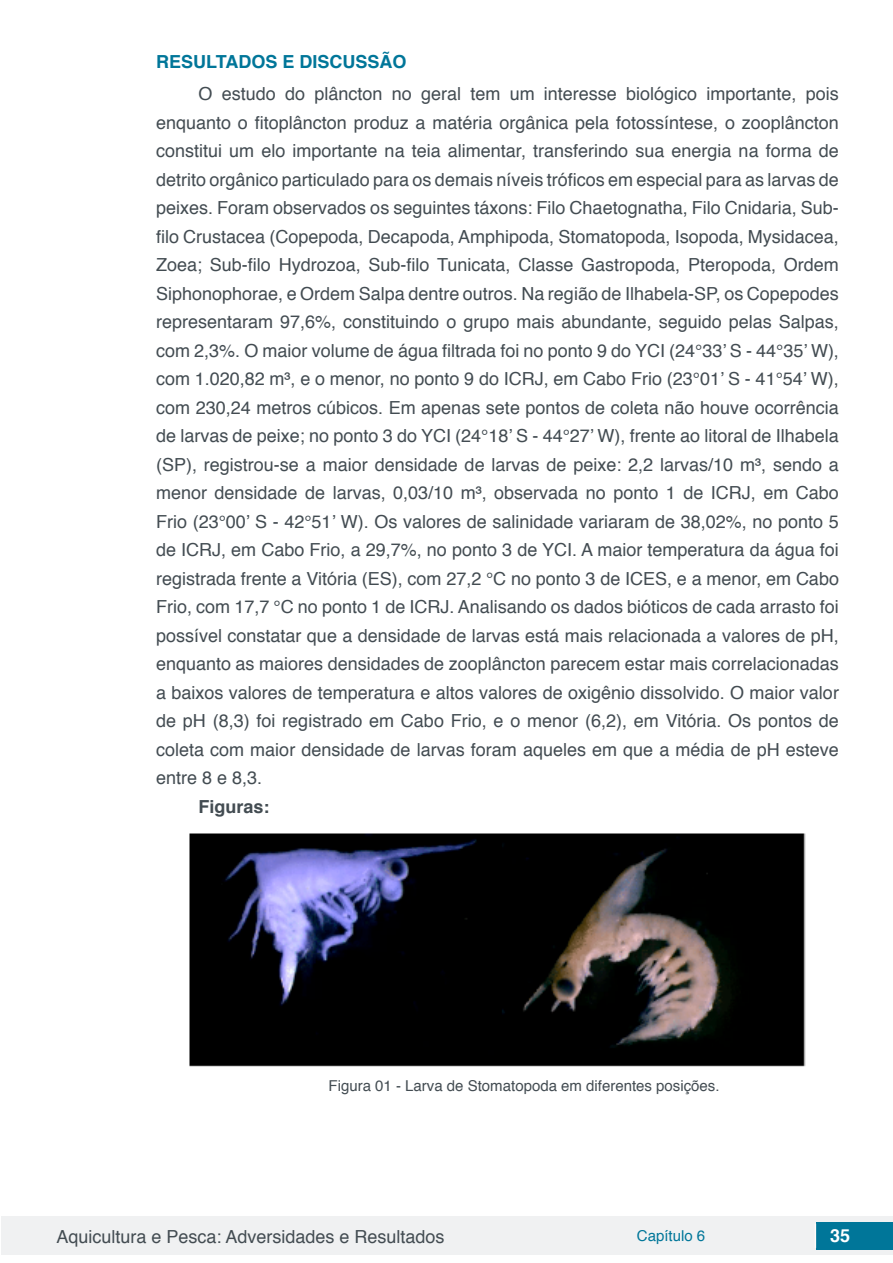
<style>
.page{position:relative;width:893px;height:1263px;background:#fff}
.page>*{position:absolute;margin:0;border:0;box-sizing:border-box;transform-origin:0 0}
.t1{font:18px/28.5px "Helvetica";color:#434c52;text-align:justify}
.t2{font:700 18px "Helvetica";color:#007699}
.t3{font:700 18px "Helvetica";color:#434c52}
.t4{font:700 18px "Helvetica";color:#fff}
.t5{font:15px "Helvetica";color:#434c52}
.t6{font:15px "Helvetica";color:#007699}
</style>
<div class="page">
<div style="left:1px;top:1216px;width:891px;height:38px;background:#f0f1f2"></div>
<div style="left:816px;top:1222px;width:77px;height:27px;background:#007699"></div>
<svg style="left:815px;top:1224px;width:1px;height:24px"></svg>
<img style="left:189px;top:833px;width:617px;height:234px">
<p class="t2" style="left:156px;top:47px;width:252px">RESULTADOS E DISCUSSÃO</p>
<p class="t1" style="left:156px;top:80px;width:684px;text-indent:43px">O estudo do plâncton no geral tem um interesse biológico importante, pois enquanto o fitoplâncton produz a matéria orgânica pela fotossíntese, o zooplâncton constitui um elo importante na teia alimentar, transferindo sua energia na forma de detrito orgânico particulado para os demais níveis tróficos em especial para as larvas de peixes. Foram observados os seguintes táxons: Filo Chaetognatha, Filo Cnidaria, Sub&shy;filo Crustacea (Copepoda, Decapoda, Amphipoda, Stomatopoda, Isopoda, Mysidacea, Zoea; Sub-filo Hydrozoa, Sub-filo Tunicata, Classe Gastropoda, Pteropoda, Ordem Siphonophorae, e Ordem Salpa dentre outros. Na região de Ilhabela-SP, os Copepodes representaram 97,6%, constituindo o grupo mais abundante, seguido pelas Salpas, com 2,3%. O maior volume de água filtrada foi no ponto 9 do YCI (24°33’ S - 44°35’ W), com 1.020,82 m³, e o menor, no ponto 9 do ICRJ, em Cabo Frio (23°01’ S - 41°54’ W), com 230,24 metros cúbicos. Em apenas sete pontos de coleta não houve ocorrência de larvas de peixe; no ponto 3 do YCI (24°18’ S - 44°27’ W), frente ao litoral de Ilhabela (SP), registrou-se a maior densidade de larvas de peixe: 2,2 larvas/10 m³, sendo a menor densidade de larvas, 0,03/10 m³, observada no ponto 1 de ICRJ, em Cabo Frio (23°00’ S - 42°51’ W). Os valores de salinidade variaram de 38,02%, no ponto 5 de ICRJ, em Cabo Frio, a 29,7%, no ponto 3 de YCI. A maior temperatura da água foi registrada frente a Vitória (ES), com 27,2 °C no ponto 3 de ICES, e a menor, em Cabo Frio, com 17,7 °C no ponto 1 de ICRJ. Analisando os dados bióticos de cada arrasto foi possível constatar que a densidade de larvas está mais relacionada a valores de pH, enquanto as maiores densidades de zooplâncton parecem estar mais correlacionadas a baixos valores de temperatura e altos valores de oxigênio dissolvido. O maior valor de pH (8,3) foi registrado em Cabo Frio, e o menor (6,2), em Vitória. Os pontos de coleta com maior densidade de larvas foram aqueles em que a média de pH esteve entre 8 e 8,3.</p>
<p class="t3" style="left:199px;top:792px;width:73px">Figuras:</p>
<p class="t5" style="left:329px;top:1074px;width:393px">Figura 01 - Larva de Stomatopoda em diferentes posições.</p>
<p class="t1" style="left:56px;top:1223px;width:390px">Aquicultura e Pesca: Adversidades e Resultados</p>
<p class="t6" style="left:637px;top:1224px;width:70px">Capítulo 6</p>
<p class="t4" style="left:830px;top:1221px;width:22px">35</p>
</div>
